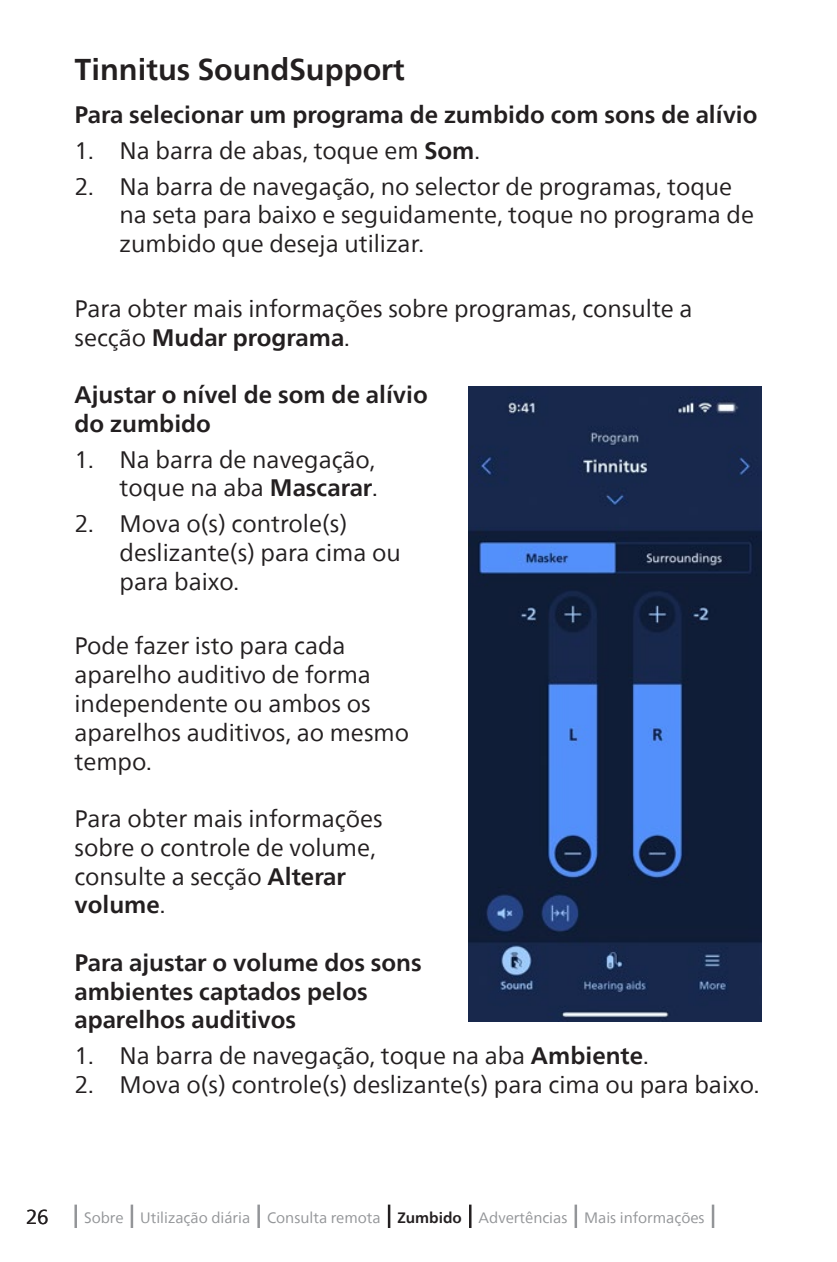
<style>
.page{position:relative;width:837px;height:1262px;background:#fff}
.page>*{position:absolute;margin:0;border:0;box-sizing:border-box;transform-origin:0 0}
.t1{font:700 30px "Neue Frutiger World";color:#231f20}
.t2{font:23.75px/28.8px "Neue Frutiger World";color:#231f20}
.t3{font:700 23.75px/28.8px "Neue Frutiger World";color:#231f20}
.t4{font:20px "Neue Frutiger World";color:#231f20}
.t5{font:15px "Neue Frutiger World";color:#939598}
.s1{font-weight:700}
.s2{font-weight:700;color:#231f20}
</style>
<div class="page">
<hr style="left:74px;top:1204px;width:3px;height:23px;background:#939598">
<hr style="left:131px;top:1204px;width:2px;height:23px;background:#939598">
<hr style="left:257px;top:1204px;width:3px;height:23px;background:#939598">
<hr style="left:387px;top:1204px;width:3px;height:23px;background:#231f20">
<hr style="left:469px;top:1204px;width:2px;height:23px;background:#231f20">
<hr style="left:574px;top:1204px;width:3px;height:23px;background:#939598">
<hr style="left:711px;top:1204px;width:3px;height:23px;background:#939598">
<img style="left:468px;top:386px;width:293px;height:635px">
<p class="t1" style="left:74px;top:43px;width:331px">Tinnitus SoundSupport</p>
<p class="t3" style="left:74px;top:100px;width:684px">Para selecionar um programa de zumbido com sons de alívio</p>
<p class="t2" style="left:74px;top:136px;width:407px">1. Na barra de abas, toque em <span class="s1">Som</span>.</p>
<p class="t2" style="left:119px;top:172px;width:636px;text-indent:-45px">2. Na barra de navegação, no selector de programas, toque na seta para baixo e seguidamente, toque no programa de zumbido que deseja utilizar.</p>
<p class="t2" style="left:74px;top:294px;width:619px">Para obter mais informações sobre programas, consulte a secção <span class="s1">Mudar programa</span>.</p>
<p class="t3" style="left:74px;top:380px;width:354px">Ajustar o nível de som de alívio do zumbido</p>
<p class="t2" style="left:74px;top:445px;width:305px;text-align:right">1. Na barra de navegação, toque na aba <span class="s1">Mascarar</span>.</p>
<p class="t2" style="left:119px;top:510px;width:283px;text-indent:-45px">2. Mova o(s) controle(s) deslizante(s) para cima ou para baixo.</p>
<p class="t2" style="left:74px;top:632px;width:336px">Pode fazer isto para cada aparelho auditivo de forma independente ou ambos os aparelhos auditivos, ao mesmo tempo.</p>
<p class="t2" style="left:74px;top:804px;width:309px">Para obter mais informações sobre o controle de volume, consulte a secção <span class="s1">Alterar volume</span>.</p>
<p class="t3" style="left:74px;top:947px;width:349px">Para ajustar o volume dos sons ambientes captados pelos aparelhos auditivos</p>
<p class="t2" style="left:74px;top:1041px;width:575px">1. Na barra de navegação, toque na aba <span class="s1">Ambiente</span>.</p>
<p class="t2" style="left:74px;top:1070px;width:686px">2. Mova o(s) controle(s) deslizante(s) para cima ou para baixo.</p>
<p class="t4" style="left:26px;top:1201px;width:25px">26</p>
<p class="t5" style="left:84px;top:1205px;width:622px">Sobre Utilização diária Consulta remota <span class="s2">Zumbido</span> Advertências Mais informações</p>
</div>
